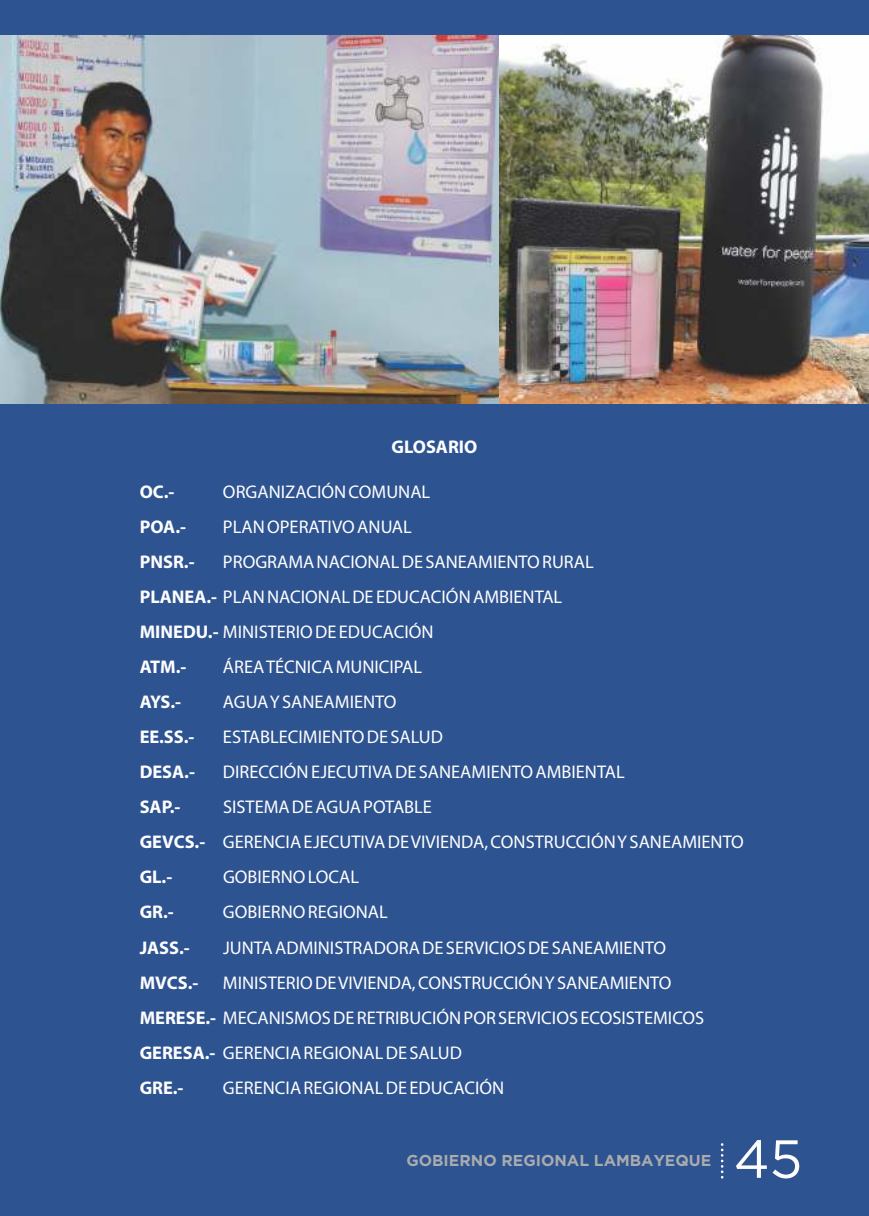
<style>
.page{position:relative;width:869px;height:1216px;background:#fff}
.page>*{position:absolute;margin:0;border:0;box-sizing:border-box;transform-origin:0 0}
.t1{font:53.55px "Gotham";color:#fefefe}
.t2{font:18.38px/35px "Myriad Pro";color:#fefefe}
.t3{font:700 18.38px "Myriad Pro";color:#fefefe}
.t4{font:700 15.75px "Gotham";color:#a9abae}
.s1{font-weight:700}
</style>
<div class="page">
<div style="left:0;top:0;width:868px;height:1215px;background:#2e5391"></div>
<svg style="left:720px;top:1143px;width:3px;height:35px"></svg>
<img style="left:498px;top:35px;width:370px;height:369px">
<img style="left:0;top:35px;width:498px;height:369px">
<p class="t3" style="left:391px;top:439px;width:87px">GLOSARIO</p>
<p class="t3" style="left:140px;top:484px;width:36px">OC.-</p>
<p class="t2" style="left:223px;top:475px;width:209px">ORGANIZACIÓN COMUNAL</p>
<p class="t3" style="left:140px;top:519px;width:48px">POA.-</p>
<p class="t2" style="left:223px;top:510px;width:190px">PLAN OPERATIVO ANUAL</p>
<p class="t3" style="left:140px;top:554px;width:56px">PNSR.-</p>
<p class="t2" style="left:223px;top:545px;width:372px">PROGRAMA NACIONAL DE SANEAMIENTO RURAL</p>
<p class="t2" style="left:140px;top:581px;width:424px"><span class="s1">PLANEA.-</span> PLAN NACIONAL DE EDUCACIÓN AMBIENTAL</p>
<p class="t2" style="left:140px;top:616px;width:295px"><span class="s1">MINEDU.-</span> MINISTERIO DE EDUCACIÓN<br><span class="s1">ATM.-</span></p>
<p class="t2" style="left:223px;top:651px;width:200px">ÁREA TÉCNICA MUNICIPAL</p>
<p class="t3" style="left:140px;top:694px;width:43px">AYS.-</p>
<p class="t2" style="left:223px;top:686px;width:175px">AGUA Y SANEAMIENTO</p>
<p class="t3" style="left:140px;top:729px;width:56px">EE.SS.-</p>
<p class="t2" style="left:223px;top:721px;width:221px">ESTABLECIMIENTO DE SALUD</p>
<p class="t3" style="left:140px;top:764px;width:57px">DESA.-</p>
<p class="t2" style="left:223px;top:756px;width:403px">DIRECCIÓN EJECUTIVA DE SANEAMIENTO AMBIENTAL</p>
<p class="t3" style="left:140px;top:799px;width:42px">SAP.-</p>
<p class="t2" style="left:223px;top:791px;width:210px">SISTEMA DE AGUA POTABLE</p>
<p class="t2" style="left:140px;top:826px;width:605px"><span class="s1">GEVCS.-</span> GERENCIA EJECUTIVA DE VIVIENDA, CONSTRUCCIÓN Y SANEAMIENTO</p>
<p class="t3" style="left:140px;top:869px;width:34px">GL.-</p>
<p class="t2" style="left:223px;top:861px;width:138px">GOBIERNO LOCAL</p>
<p class="t3" style="left:140px;top:904px;width:36px">GR.-</p>
<p class="t2" style="left:223px;top:896px;width:166px">GOBIERNO REGIONAL</p>
<p class="t3" style="left:140px;top:939px;width:52px">JASS.-</p>
<p class="t2" style="left:223px;top:931px;width:444px">JUNTA ADMINISTRADORA DE SERVICIOS DE SANEAMIENTO</p>
<p class="t2" style="left:140px;top:966px;width:566px;text-indent:83px">MINISTERIO DE VIVIENDA, CONSTRUCCIÓN Y SANEAMIENTO<br><span class="s1">MERESE.-</span> MECANISMOS DE RETRIBUCIÓN POR SERVICIOS ECOSISTEMICOS<br><span class="s1">GERESA.-</span> GERENCIA REGIONAL DE SALUD</p>
<p class="t3" style="left:140px;top:974px;width:60px">MVCS.-</p>
<p class="t3" style="left:140px;top:1079px;width:45px">GRE.-</p>
<p class="t2" style="left:223px;top:1071px;width:283px">GERENCIA REGIONAL DE EDUCACIÓN</p>
<p class="t4" style="left:406px;top:1154px;width:306px">GOBIERNO REGIONAL LAMBAYEQUE</p>
<h1 class="t1" style="left:733px;top:1138px;width:70px">45</h1>
</div>
